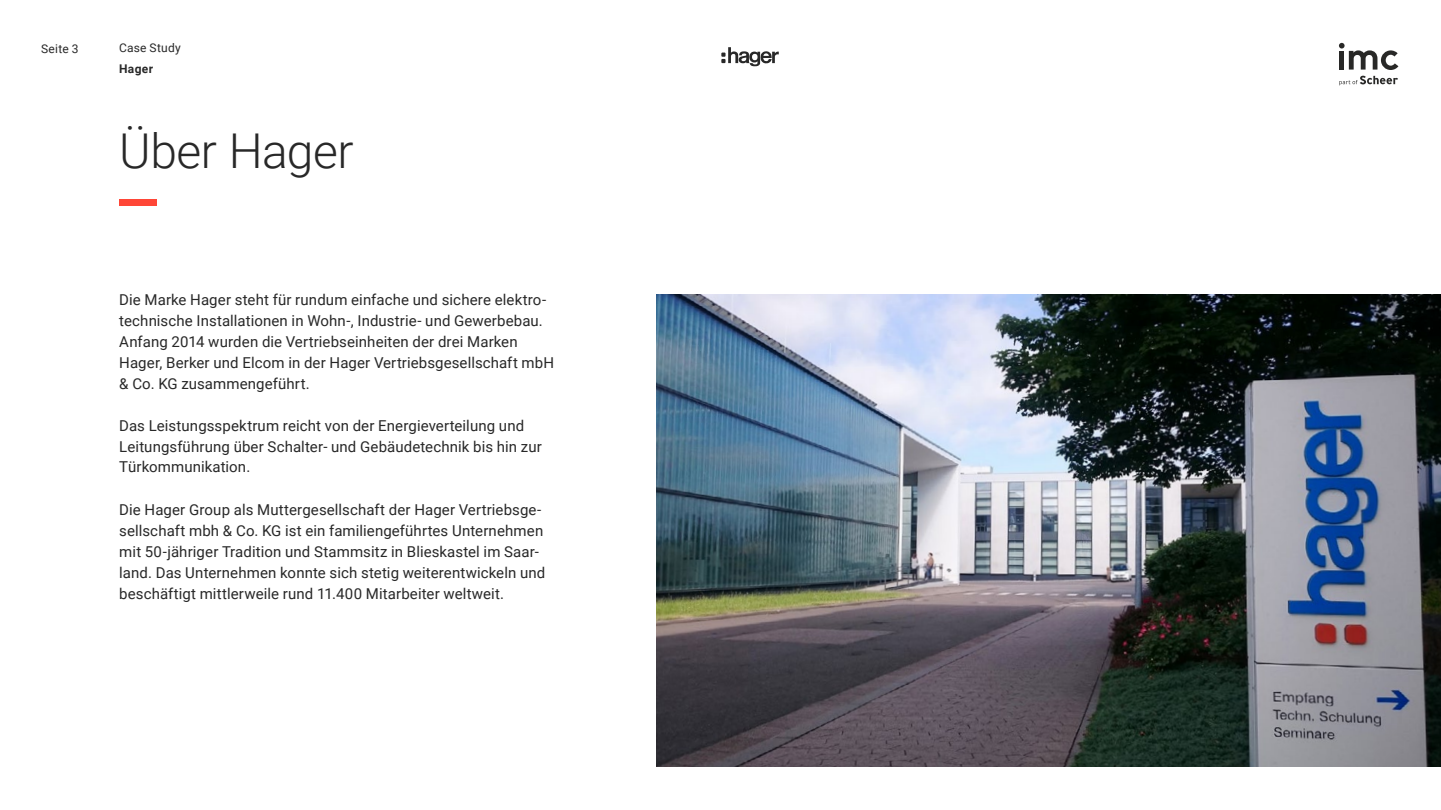
<style>
.page{position:relative;width:1441px;height:810px;background:#fff}
.page>*{position:absolute;margin:0;border:0;box-sizing:border-box;transform-origin:0 0}
.t1{font:84px "Roboto";color:#ff4637}
.t2{font:300 48px "Roboto";letter-spacing:-.01em;color:#282828}
.t3{font:15px/21px "Roboto";letter-spacing:.005em;color:#282828}
.t4{font:12px "Roboto";letter-spacing:.02em;color:#282828}
.t5{font:700 12px "Roboto";letter-spacing:.03em;color:#282828}
</style>
<div class="page">
<svg style="left:1339px;top:76px;width:58px;height:9px"></svg>
<svg style="left:1339px;top:43px;width:59px;height:27px"></svg>
<svg style="left:721px;top:47px;width:57px;height:20px"></svg>
<img style="left:656px;top:294px;width:784px;height:472px">
<p class="t4" style="left:41px;top:40px;width:39px">Seite 3</p>
<p class="t4" style="left:119px;top:40px;width:63px">Case Study</p>
<p class="t5" style="left:119px;top:61px;width:35px">Hager</p>
<h2 class="t2" style="left:119px;top:117px;width:236px">Über Hager</h2>
<h1 class="t1" style="left:119px;top:111px;width:39px">_</h1>
<p class="t3" style="left:119px;top:288px;width:436px">Die Marke Hager steht für rundum einfache und sichere elektro&shy;technische Installationen in Wohn-, Industrie- und Gewerbebau.<br>Anfang 2014 wurden die Vertriebseinheiten der drei Marken Hager, Berker und Elcom in der Hager Vertriebsgesellschaft mbH &amp; Co. KG zusammengeführt.</p>
<p class="t3" style="left:119px;top:414px;width:424px">Das Leistungsspektrum reicht von der Energieverteilung und<br>Leitungsführung über Schalter- und Gebäudetechnik bis hin zur<br>Türkommunikation.</p>
<p class="t3" style="left:119px;top:498px;width:427px">Die Hager Group als Muttergesellschaft der Hager Vertriebsge&shy;sellschaft mbh &amp; Co. KG ist ein familiengeführtes Unternehmen mit 50-jähriger Tradition und Stammsitz in Blieskastel im Saar&shy;land. Das Unternehmen konnte sich stetig weiterentwickeln und beschäftigt mittlerweile rund 11.400 Mitarbeiter weltweit.</p>
</div>
